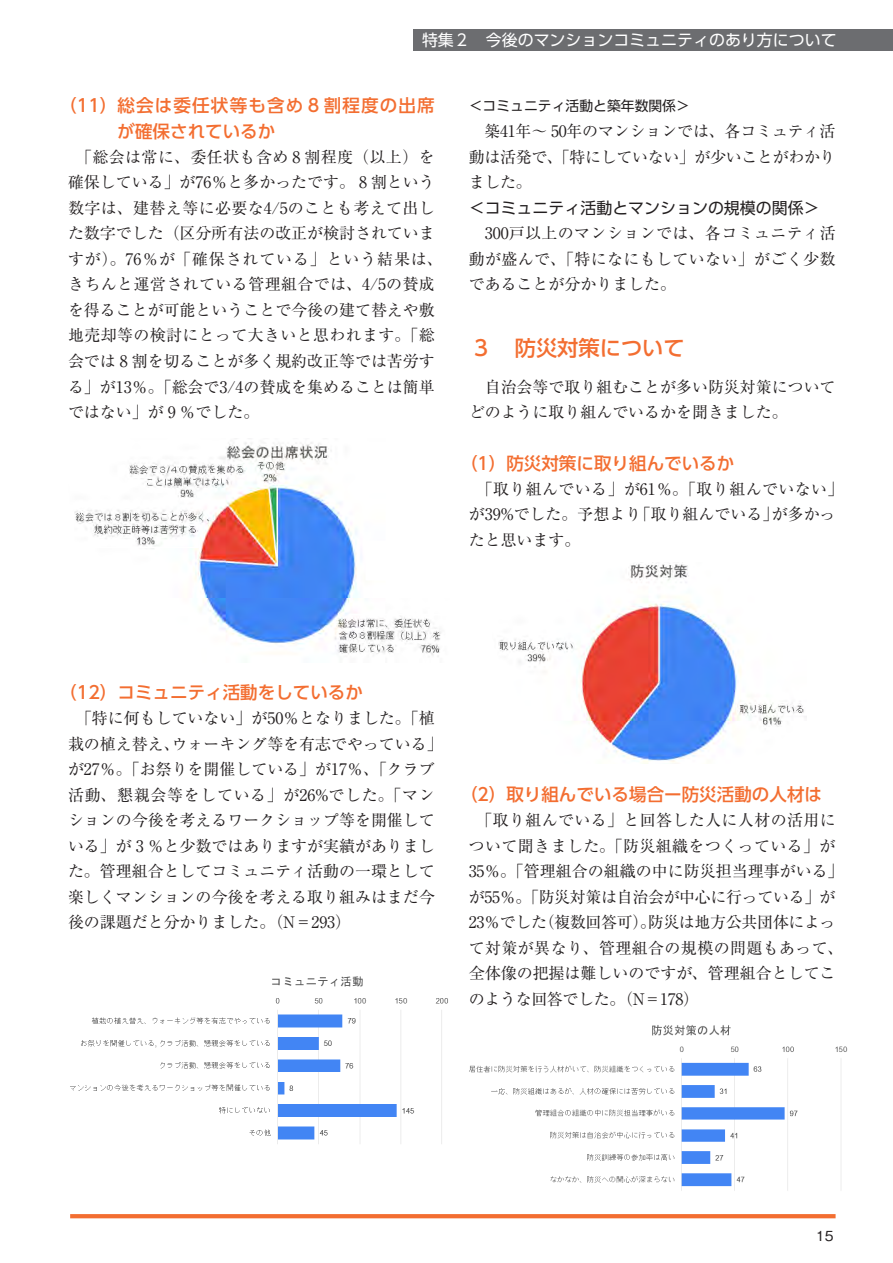
<style>
.page{position:relative;width:893px;height:1263px;background:#fff}
.page>*{position:absolute;margin:0;border:0;box-sizing:border-box;transform-origin:0 0}
.t1{font:500 21.3px "UD Shin Go Pro";color:#f36e31}
.t2{font:500 17.55px "UD Shin Go Pro";color:#f36e31}
.t3{font:500 17.55px/25.5px "UD Shin Go Pro";letter-spacing:.065em;color:#f36e31}
.t4{font:15.9px/25.5px "Ryumin Pro";color:#231f20}
.t5{font:15.9px "UD Shin Go Pro";color:#fff}
.t6{font:15.9px "UD Shin Go Pro";color:#231f20}
.t7{font:13.8px "UD Shin Go Pro";color:#231f20}
.t8{font:500 13.8px "Gothic BBB Pro";color:#231f20}
</style>
<div class="page">
<img style="left:74px;top:442px;width:367px;height:215px">
<img style="left:70px;top:976px;width:378px;height:168px">
<img style="left:498px;top:564px;width:309px;height:200px">
<img style="left:469px;top:1025px;width:379px;height:166px">
<svg style="left:70px;top:1214px;width:766px;height:4px;background:#f37135"></svg>
<div style="left:414px;top:30px;width:479px;height:21px;background:#6c6d70"></div>
<p class="t5" style="left:422px;top:28px;width:416px">特集２　今後のマンションコミュニティのあり方について</p>
<p class="t3" style="left:117px;top:93px;width:319px;text-indent:-58px">（11）総会は委任状等も含め 8 割程度の出席が確保されているか</p>
<p class="t4" style="left:68px;top:143px;width:376px">　「総会は常に、委任状も含め 8 割程度（以上）を確保している」が76％と多かったです。 8 割という数字は、建替え等に必要な4/5のことも考えて出した数字でした（区分所有法の改正が検討されていますが）。76％が「確保されている」という結果は、きちんと運営されている管理組合では、4/5の賛成を得ることが可能ということで今後の建て替えや敷地売却等の検討にとって大きいと思われます。「総会では 8 割を切ることが多く規約改正等では苦労する」が13％。「総会で3/4の賛成を集めることは簡単ではない」が 9 ％でした。</p>
<p class="t7" style="left:469px;top:95px;width:223px">＜コミュニティ活動と築年数関係＞</p>
<p class="t4" style="left:469px;top:118px;width:368px;text-align:justify">　築41年～ 50年のマンションでは、各コミュティ活動は活発で、「特にしていない」が少いことがわかりました。</p>
<p class="t6" style="left:469px;top:195px;width:352px">＜コミュニティ活動とマンションの規模の関係＞</p>
<p class="t4" style="left:469px;top:220px;width:368px;text-align:justify">　300戸以上のマンションでは、各コミュニティ活動が盛んで、「特になにもしていない」がごく少数であることが分かりました。</p>
<h1 class="t1" style="left:474px;top:331px;width:212px">3 　防災対策について</h1>
<p class="t4" style="left:469px;top:373px;width:368px">　自治会等で取り組むことが多い防災対策についてどのように取り組んでいるかを聞きました。</p>
<p class="t2" style="left:460px;top:449px;width:276px">（1）防災対策に取り組んでいるか</p>
<p class="t4" style="left:469px;top:475px;width:376px">　「取り組んでいる」が61％。「取り組んでいない」が39%でした。予想より「取り組んでいる」が多かったと思います。</p>
<p class="t2" style="left:59px;top:678px;width:305px">（12）コミュニティ活動をしているか</p>
<p class="t4" style="left:68px;top:704px;width:376px">　「特に何もしていない」が50％となりました。「植栽の植え替え、ウォーキング等を有志でやっている」が27％。「お祭りを開催している」が17％、「クラブ活動、懇親会等をしている」が26%でした。「マンションの今後を考えるワークショップ等を開催している」が 3 ％と少数ではありますが実績がありました。管理組合としてコミュニティ活動の一環として楽しくマンションの今後を考える取り組みはまだ今後の課題だと分かりました。（N＝293）</p>
<p class="t2" style="left:460px;top:780px;width:364px">（2）取り組んでいる場合ー防災活動の人材は</p>
<p class="t4" style="left:469px;top:806px;width:376px">　「取り組んでいる」と回答した人に人材の活用について聞きました。「防災組織をつくっている」が<br>35％。「管理組合の組織の中に防災担当理事がいる」が55％。「防災対策は自治会が中心に行っている」が<br>23％でした（複数回答可）。防災は地方公共団体によって対策が異なり、管理組合の規模の問題もあって、全体像の把握は難しいのですが、管理組合としてこのような回答でした。（N＝178）</p>
<p class="t8" style="left:816px;top:1225px;width:19px">15</p>
</div>
